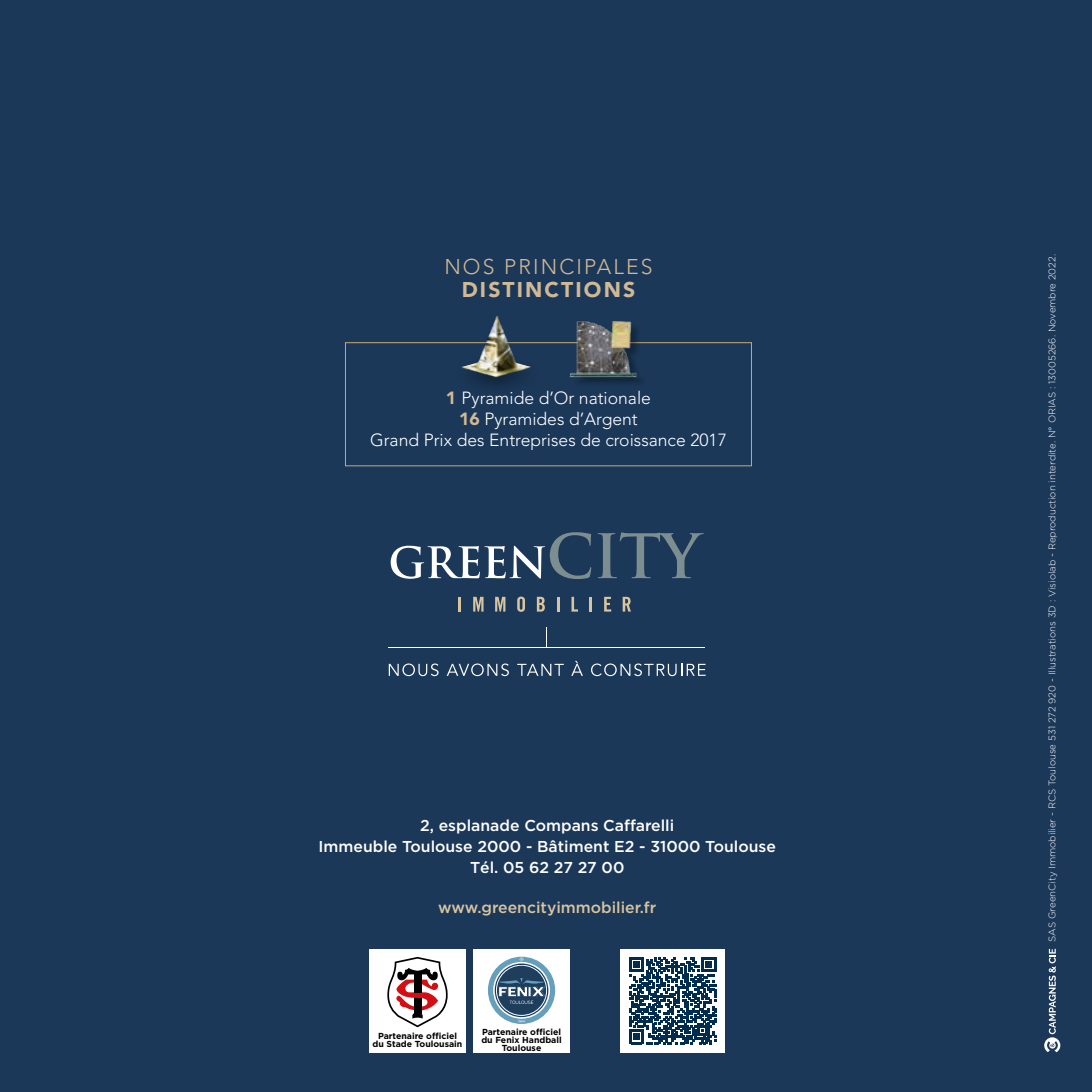
<style>
.page{position:relative;width:1092px;height:1092px;background:#fff}
.page>*{position:absolute;margin:0;border:0;box-sizing:border-box;transform-origin:0 0}
.t1{font:300 21.18px "Avenir LT Std";letter-spacing:.1em;color:#d1b995}
.t2{font:900 21.18px "Avenir LT Std";letter-spacing:.1em;color:#d1b995}
.t3{font:300 17.5px/21px "Avenir LT Std";color:#fff;text-align:center}
.t4{font:500 15.75px/21px "Gotham HTF";color:#fff;text-align:center}
.t5{font:500 15.75px "Gotham HTF";color:#d9c4a0}
.t6{font:300 9.62px "Gotham HTF";color:#fff}
.t7{font:700 8.75px/7.7px "Gotham HTF";color:#000;text-align:center}
.s1{font-weight:900;color:#d1b995}
</style>
<div class="page">
<div style="left:0;top:0;width:1091px;height:1091px;background:#1b3859"></div>
<svg style="left:389px;top:663px;width:49px;height:13px"></svg>
<svg style="left:446px;top:663px;width:63px;height:13px"></svg>
<svg style="left:517px;top:663px;width:46px;height:12px"></svg>
<svg style="left:571px;top:660px;width:12px;height:15px"></svg>
<svg style="left:591px;top:663px;width:114px;height:13px"></svg>
<hr style="left:389px;top:647px;width:315px;height:1px;background:#fff">
<svg style="left:546px;top:627px;width:1px;height:20px"></svg>
<svg style="left:390px;top:532px;width:201px;height:47px"></svg>
<svg style="left:597px;top:532px;width:106px;height:46px"></svg>
<hr style="left:458px;top:596px;width:3px;height:15px;background:#d9c4a0">
<svg style="left:473px;top:596px;width:10px;height:15px"></svg>
<svg style="left:495px;top:596px;width:10px;height:15px"></svg>
<svg style="left:517px;top:596px;width:8px;height:15px"></svg>
<svg style="left:537px;top:596px;width:8px;height:15px"></svg>
<svg style="left:557px;top:597px;width:2px;height:14px"></svg>
<svg style="left:571px;top:596px;width:7px;height:15px"></svg>
<hr style="left:589px;top:596px;width:3px;height:15px;background:#d9c4a0">
<svg style="left:604px;top:596px;width:7px;height:15px"></svg>
<svg style="left:622px;top:596px;width:9px;height:15px"></svg>
<div style="left:345px;top:342px;width:407px;height:124px;border:1px solid #c5a877"></div>
<img style="left:458px;top:315px;width:77px;height:68px">
<div style="left:572px;top:322px;width:75px;height:65px;background:#000;opacity:.3"></div>
<img style="left:568px;top:321px;width:70px;height:56px">
<div style="left:369px;top:948px;width:97px;height:104px;background:#fff"></div>
<svg style="left:387px;top:956px;width:60px;height:71px"></svg>
<div style="left:414px;top:973px;width:7px;height:19px;background:#000"></div>
<div style="left:414px;top:998px;width:7px;height:15px;background:#000"></div>
<div style="left:473px;top:948px;width:97px;height:104px;background:#fff"></div>
<svg style="left:488px;top:956px;width:67px;height:67px"></svg>
<svg style="left:493px;top:961px;width:57px;height:57px"></svg>
<svg style="left:494px;top:963px;width:54px;height:54px"></svg>
<div style="left:496px;top:965px;width:50px;height:50px;background:#1e3e5c;border-radius:50%"></div>
<div style="left:496px;top:965px;width:50px;height:50px;border:1px solid #fff;border-radius:50%"></div>
<svg style="left:518px;top:1020px;width:6px;height:2px"></svg>
<svg style="left:498px;top:978px;width:47px;height:25px"></svg>
<svg style="left:519px;top:956px;width:5px;height:6px"></svg>
<svg style="left:1044px;top:948px;width:16px;height:104px"></svg>
<div style="left:620px;top:948px;width:104px;height:104px;background:#fff"></div>
<svg style="left:629px;top:957px;width:87px;height:87px"></svg>
<h1 class="t1" style="left:444px;top:254px;width:210px">NOS PRINCIPALES</h1>
<h1 class="t2" style="left:461px;top:277px;width:175px">DISTINCTIONS</h1>
<h2 class="t3" style="left:370px;top:387px;width:358px"><span class="s1">1</span> Pyramide d’Or nationale<br><span class="s1">16</span> Pyramides d’Argent<br>Grand Prix des Entreprises de croissance 2017</h2>
<h3 class="t4" style="left:318px;top:814px;width:458px">2, esplanade Compans Caffarelli<br>Immeuble Toulouse 2000 - Bâtiment E2 - 31000 Toulouse<br>Tél. 05 62 27 27 00</h3>
<h3 class="t5" style="left:438px;top:897px;width:220px">www.greencityimmobilier.fr</h3>
<p class="t7" style="left:372px;top:1031px;width:91px">Partenaire officiel du Stade Toulousain</p>
<p class="t7" style="left:481px;top:1027px;width:82px">Partenaire officiel du Fenix Handball<br>Toulouse</p>
<p class="t6" style="left:1046px;top:941px;width:689px;rotate:-90deg">SAS GreenCity Immobilier - RCS Toulouse 531 272 920 - Illustrations 3D : Visiolab - Reproduction interdite. N° ORIAS : 13005266. Novembre 2022.</p>
</div>
